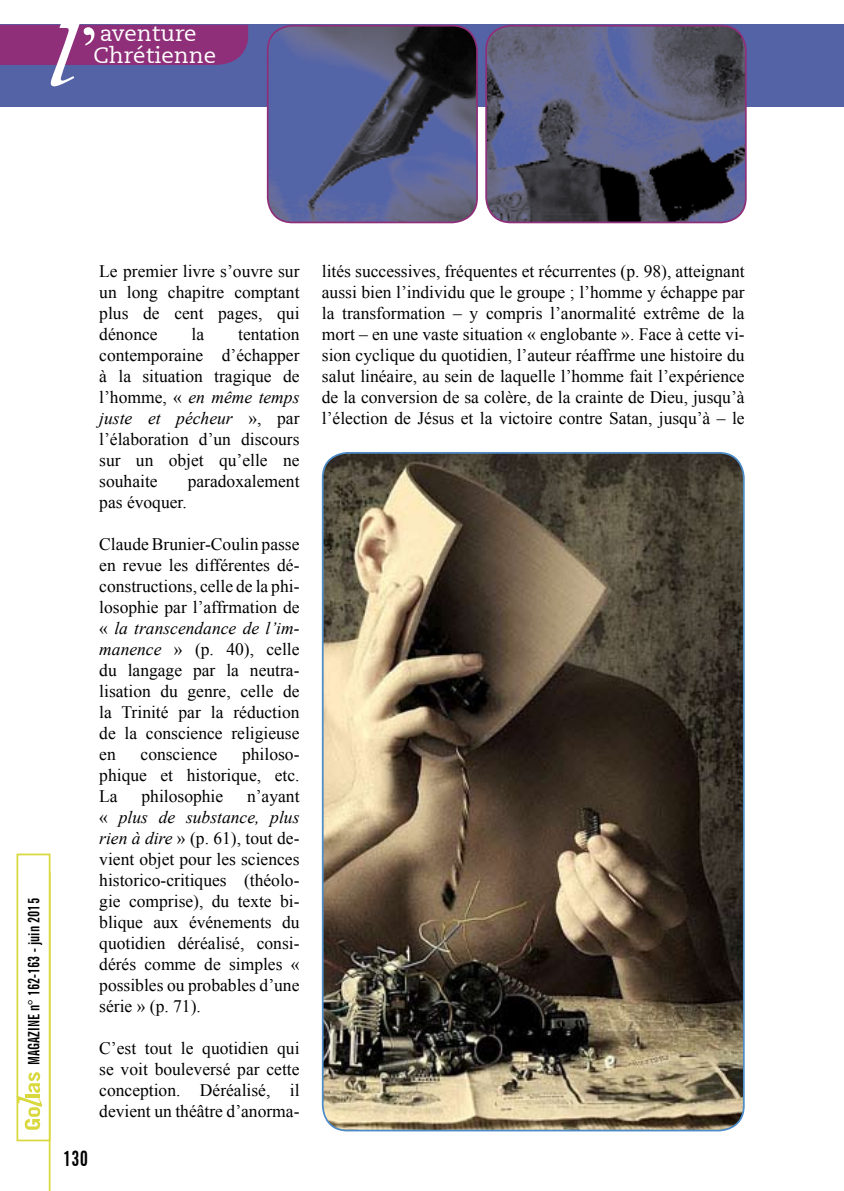
<style>
.page{position:relative;width:844px;height:1191px;background:#fff}
.page>*{position:absolute;margin:0;border:0;box-sizing:border-box;transform-origin:0 0}
.t1{font:22.4px/22.4px "PMN Caecilia 55 Roman";color:#fff}
.t2{font:700 extra-condensed 21px "News Gothic BT";color:#000}
.t3{font:17.5px/21px "Times New Roman";color:#000;text-align:justify}
.t4{font:700 extra-condensed 15.75px "News Gothic BT";color:#000}
.s1{font-style:italic}
</style>
<div class="page">
<div style="left:0;top:25px;width:843px;height:82px;background:#5463a6"></div>
<svg style="left:0;top:24px;width:248px;height:62px"></svg>
<img style="left:268px;top:26px;width:209px;height:196px">
<div style="left:267px;top:25px;width:211px;height:198px;border:2px solid #8f2f79;border-radius:25px"></div>
<img style="left:487px;top:26px;width:258px;height:196px">
<div style="left:485px;top:25px;width:261px;height:198px;border:2px solid #8f2f79;border-radius:25px"></div>
<img style="left:322px;top:453px;width:421px;height:677px">
<div style="left:322px;top:452px;width:422px;height:679px;border:2px solid #4d8cc6;border-radius:25px"></div>
<hr style="left:49px;top:871px;width:1px;height:320px;background:#d9d93f">
<div style="left:16px;top:853px;width:34px;height:288px;background:#fff;border:2px solid #d9d93f"></div>
<svg style="left:17px;top:1072px;width:25px;height:57px"></svg>
<p class="t1" style="left:93px;top:23px;width:124px">aventure<br>Chrétienne</p>
<p class="t4" style="left:24px;top:1064px;width:168px;rotate:-90deg">Magazine n° 162-163 - juin 2015</p>
<p class="t3" style="left:99px;top:260px;width:202px">Le premier livre s’ouvre sur un long chapitre comptant plus de cent pages, qui dénonce</p>
<p class="t3" style="left:99px;top:323px;width:202px;text-indent:139px">tentation contemporaine d’échapper à la situation tragique de l’homme, « <span class="s1">en même temps juste et pécheur</span> », par l’élaboration d’un discours sur un objet qu’elle ne souhaite</p>
<p class="t3" style="left:191px;top:323px;width:14px">la</p>
<p class="t3" style="left:188px;top:470px;width:113px">paradoxalement</p>
<p class="t3" style="left:99px;top:491px;width:89px">pas évoquer.</p>
<p class="t3" style="left:99px;top:533px;width:202px">Claude Brunier-Coulin passe en revue les différentes dé&shy;constructions, celle de la phi&shy;losophie par l’affrmation de « <span class="s1">la transcendance de l’im&shy;manence</span> » (p. 40), celle du langage par la neutra&shy;lisation du genre, celle de la Trinité par la réduction de la conscience religieuse en</p>
<p class="t3" style="left:99px;top:743px;width:202px;text-indent:143px">philoso&shy;phique et historique, etc.<br>La</p>
<p class="t3" style="left:140px;top:743px;width:78px">conscience</p>
<p class="t3" style="left:141px;top:785px;width:83px">philosophie</p>
<p class="t3" style="left:99px;top:785px;width:202px;text-indent:148px">n’ayant « <span class="s1">plus de substance, plus rien à dire</span> » (p. 61), tout de&shy;vient objet pour les sciences historico-critiques (théolo&shy;gie comprise), du texte bi&shy;blique aux événements du quotidien déréalisé, consi&shy;dérés comme de simples « possibles ou probables d’une série » (p. 71).</p>
<p class="t3" style="left:99px;top:1037px;width:202px">C’est tout le quotidien qui se voit bouleversé par cette conception. Déréalisé, il devient un théâtre d’anorma-</p>
<p class="t2" style="left:63px;top:1145px;width:27px">130</p>
<p class="t3" style="left:322px;top:260px;width:424px">lités successives, fréquentes et récurrentes (p. 98), atteignant aussi bien l’individu que le groupe ; l’homme y échappe par la transformation – y compris l’anormalité extrême de la mort – en une vaste situation « englobante ». Face à cette vi&shy;sion cyclique du quotidien, l’auteur réaffrme une histoire du salut linéaire, au sein de laquelle l’homme fait l’expérience de la conversion de sa colère, de la crainte de Dieu, jusqu’à l’élection de Jésus et la victoire contre Satan, jusqu’à – le</p>
</div>
